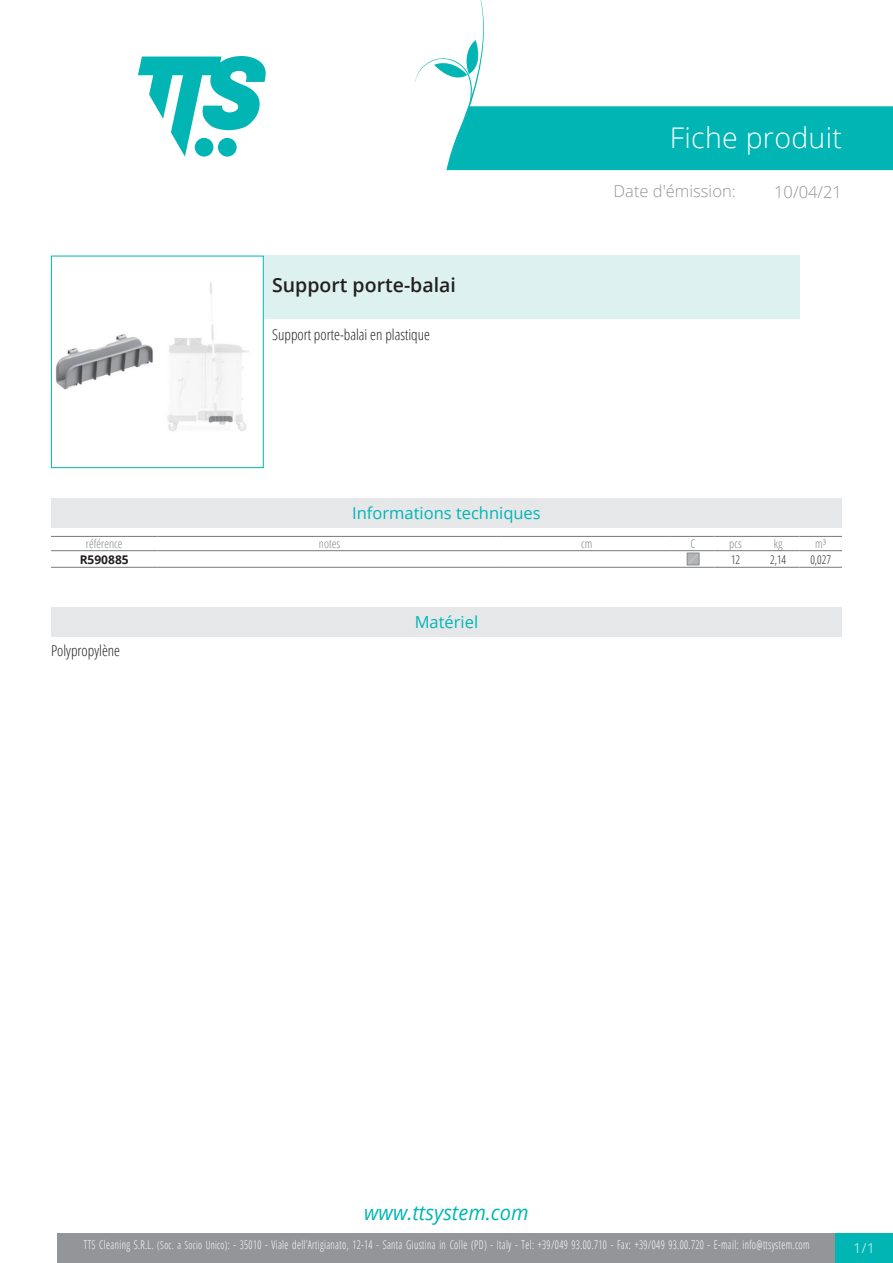
<style>
.page{position:relative;width:893px;height:1263px;background:#fff}
.page>*{position:absolute;margin:0;border:0;box-sizing:border-box;transform-origin:0 0}
.Titolo1{font:300 28.5px "Open Sans";letter-spacing:.01em;color:#fff}
.t1{font:italic 20.85px "Open Sans";color:#00b5b3;scale:.96 1}
.Nome{font:600 19.5px "Open Sans";color:#231f20}
.Titolo2{font:300 16.5px "Open Sans";color:#939598}
.Titolo3{font:16.5px "Open Sans";color:#00b5b3}
.Titolo16{font:16.5px "Open Sans";color:#00b5b3}
.Descrizione{font:300 condensed 15px "Open Sans";color:#231f20}
.Materiale{font:300 condensed 15px "Open Sans";color:#231f20}
.t2{font:300 13.5px "Open Sans";color:#fff}
.t3{font:300 12px "Open Sans Condensed";letter-spacing:.035em;color:#fff;scale:.85 1}
.TabTecnica_Intestazi{font:300 condensed 12px "Open Sans";color:#808285}
.TabTecnica_Corpo{font:300 condensed 12px "Open Sans";color:#231f20;scale:.95 1}
.TabTecnica_Codice{font:700 12px "Open Sans";color:#231f20}
.s1{font-size:11.25px}
</style>
<div class="page">
<svg style="left:138px;top:56px;width:128px;height:101px"></svg>
<div style="left:57px;top:1233px;width:779px;height:30px;background:#939598"></div>
<div style="left:836px;top:1233px;width:57px;height:30px;background:#00b5b3"></div>
<svg style="left:415px;top:0;width:478px;height:170px"></svg>
<img style="left:55px;top:334px;width:98px;height:56px">
<img style="left:167px;top:282px;width:82px;height:149px">
<div style="left:51px;top:256px;width:213px;height:212px;border:1px solid #00b5b3"></div>
<div style="left:264px;top:256px;width:535px;height:63px;background:#ddf1f0"></div>
<div style="left:51px;top:498px;width:791px;height:30px;background:#e6e7e9"></div>
<hr style="left:51px;top:536px;width:106px;height:1px;background:#76787b">
<hr style="left:51px;top:550px;width:106px;height:1px;background:#76787b">
<hr style="left:157px;top:536px;width:345px;height:1px;background:#76787b">
<hr style="left:157px;top:550px;width:345px;height:1px;background:#76787b">
<hr style="left:502px;top:536px;width:170px;height:1px;background:#76787b">
<hr style="left:502px;top:550px;width:170px;height:1px;background:#76787b">
<hr style="left:672px;top:536px;width:42px;height:1px;background:#76787b">
<hr style="left:672px;top:550px;width:42px;height:1px;background:#76787b">
<hr style="left:714px;top:536px;width:43px;height:1px;background:#76787b">
<hr style="left:714px;top:550px;width:43px;height:1px;background:#76787b">
<hr style="left:757px;top:536px;width:42px;height:1px;background:#76787b">
<hr style="left:757px;top:550px;width:42px;height:1px;background:#76787b">
<hr style="left:799px;top:536px;width:43px;height:1px;background:#76787b">
<hr style="left:799px;top:550px;width:43px;height:1px;background:#76787b">
<hr style="left:51px;top:567px;width:106px;height:1px;background:#76787b">
<hr style="left:157px;top:567px;width:345px;height:1px;background:#76787b">
<hr style="left:502px;top:567px;width:170px;height:1px;background:#76787b">
<hr style="left:672px;top:567px;width:42px;height:1px;background:#76787b">
<hr style="left:714px;top:567px;width:43px;height:1px;background:#76787b">
<hr style="left:757px;top:567px;width:42px;height:1px;background:#76787b">
<hr style="left:799px;top:567px;width:43px;height:1px;background:#76787b">
<svg style="left:689px;top:555px;width:8px;height:8px"></svg>
<div style="left:687px;top:553px;width:12px;height:12px;border:1px solid #87898c"></div>
<div style="left:51px;top:607px;width:791px;height:29px;background:#e6e7e9"></div>
<p class="Nome" style="left:272px;top:271px;width:185px">Support porte-balai</p>
<p class="Descrizione" style="left:272px;top:324px;width:159px">Support porte-balai en plastique</p>
<p class="Titolo3" style="left:352px;top:502px;width:190px">Informations techniques</p>
<p class="Titolo1" style="left:670px;top:118px;width:174px">Fiche produit</p>
<p class="Titolo2" style="left:614px;top:180px;width:124px">Date d'émission:</p>
<h3 class="Titolo2" style="left:774px;top:180px;width:69px">10/04/21</h3>
<p class="TabTecnica_Intestazi" style="left:86px;top:535px;width:38px">référence</p>
<p class="TabTecnica_Intestazi" style="left:319px;top:535px;width:23px">notes</p>
<p class="TabTecnica_Intestazi" style="left:581px;top:535px;width:13px">cm</p>
<p class="TabTecnica_Intestazi" style="left:691px;top:535px;width:7px">C</p>
<p class="TabTecnica_Intestazi" style="left:729px;top:535px;width:14px">pcs</p>
<p class="TabTecnica_Intestazi" style="left:774px;top:535px;width:10px">kg</p>
<p class="TabTecnica_Intestazi" style="left:815px;top:535px;width:13px">m³</p>
<p class="TabTecnica_Codice" style="left:80px;top:551px;width:51px">R590885</p>
<p class="TabTecnica_Corpo" style="left:731px;top:551px;width:11px">12</p>
<p class="TabTecnica_Corpo" style="left:770px;top:551px;width:18px">2,14</p>
<p class="TabTecnica_Corpo" style="left:810px;top:551px;width:23px">0,027</p>
<p class="Materiale" style="left:51px;top:641px;width:71px">Polypropylène</p>
<p class="Titolo16" style="left:415px;top:610px;width:65px">Matériel</p>
<h2 class="t1" style="left:364px;top:1198px;width:173px">www.ttsystem.com</h2>
<p class="t3" style="left:84px;top:1236px;width:855px">TTS Cleaning S.R.L. <span class="s1">(Soc. a Socio Unico)</span>: - 35010 - Viale dell’Artigianato, 12-14 - Santa Giustina in Colle (PD) - Italy - Tel: +39/049 93.00.710 - Fax: +39/049 93.00.720 - E-mail: info@ttsystem.com</p>
<p class="t2" style="left:854px;top:1239px;width:23px">1/1</p>
</div>
